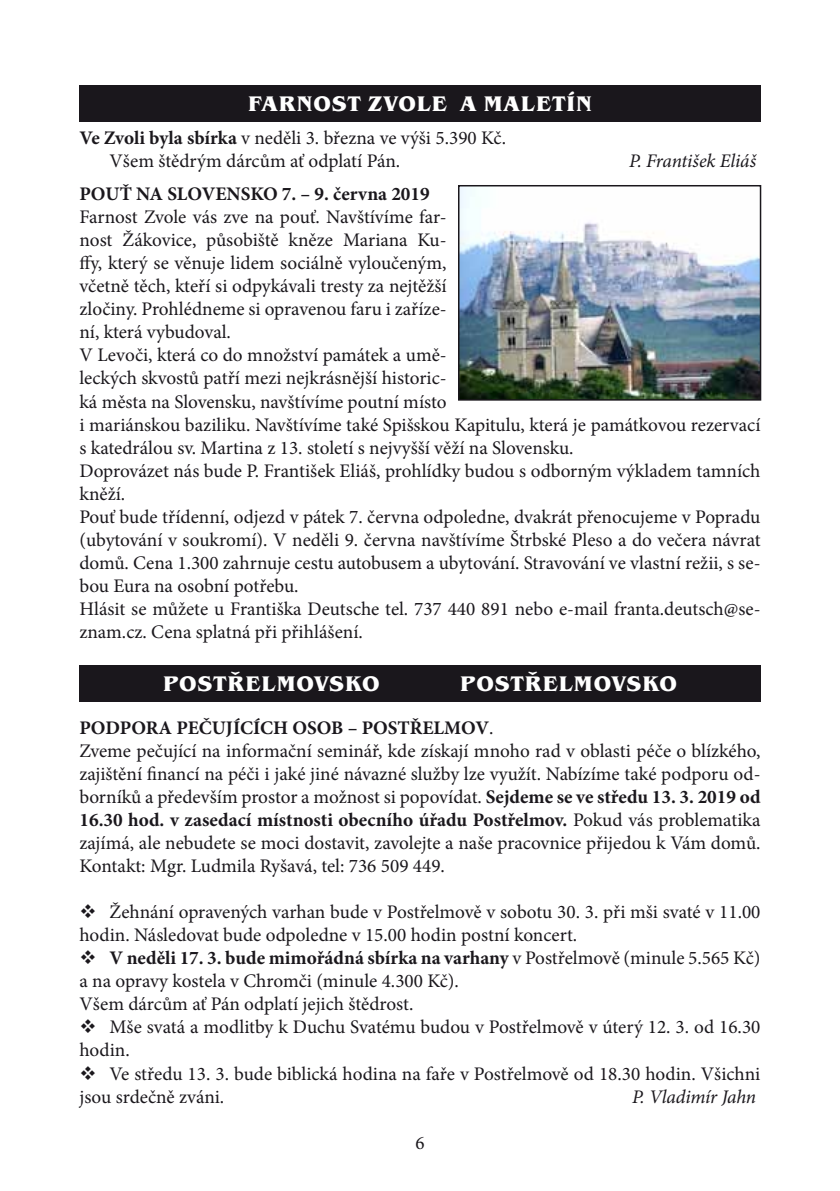
<style>
.page{position:relative;width:840px;height:1191px;background:#fff}
.page>*{position:absolute;margin:0;border:0;box-sizing:border-box;transform-origin:0 0}
.t1{font:700 21.8px "Benguiat Itc TOT";letter-spacing:.045em;color:#fff}
.t2{font:19.2px/23px "Minion Pro";color:#1a171c}
.t3{font:italic 19.2px "Minion Pro";letter-spacing:-.015em;color:#1a171c}
.t4{font:700 19.2px "Minion Pro";color:#1a171c}
.t5{font:19px "Minion Pro";color:#1a171c}
.s1{font-weight:700}
</style>
<div class="page">
<div style="left:79px;top:85px;width:681px;height:36px;background:#1a171c"></div>
<div style="left:79px;top:665px;width:681px;height:36px;background:#1a171c"></div>
<img style="left:461px;top:188px;width:296px;height:210px">
<div style="left:458px;top:185px;width:302px;height:216px;border:2px solid #1a171c"></div>
<p class="t1" style="left:248px;top:91px;width:345px">FARNOST ZVOLE A MALETÍN</p>
<p class="t2" style="left:109px;top:127px;width:398px;text-indent:-30px"><span class="s1">Ve Zvoli byla sbírka</span> v neděli 3. března ve výši 5.390 Kč.<br>Všem štědrým dárcům ať odplatí Pán.</p>
<p class="t3" style="left:629px;top:148px;width:128px">P. František Eliáš</p>
<p class="t4" style="left:79px;top:180px;width:351px">POUŤ NA SLOVENSKO 7. – 9. června 2019</p>
<p class="t2" style="left:79px;top:206px;width:682px">Farnost Zvole vás zve na pouť. Navštívíme far-<br>nost Žákovice, působiště kněze Mariana Ku-<br>ffy, který se věnuje lidem sociálně vyloučeným,<br>včetně těch, kteří si odpykávali tresty za nejtěžší<br>zločiny. Prohlédneme si opravenou faru i zaříze-<br>ní, která vybudoval.<br>V Levoči, která co do množství památek a umě-<br>leckých skvostů patří mezi nejkrásnější historic-<br>ká města na Slovensku, navštívíme poutní místo<br>i mariánskou baziliku. Navštívíme také Spišskou Kapitulu, která je památkovou rezervací s katedrálou sv. Martina z 13. století s nejvyšší věží na Slovensku.<br>Doprovázet nás bude P. František Eliáš, prohlídky budou s odborným výkladem tamních kněží.<br>Pouť bude třídenní, odjezd v pátek 7. června odpoledne, dvakrát přenocujeme v Popradu (ubytování v soukromí). V neděli 9. června navštívíme Štrbské Pleso a do večera návrat domů. Cena 1.300 zahrnuje cestu autobusem a ubytování. Stravování ve vlastní režii, s se&shy;bou Eura na osobní potřebu.<br>Hlásit se můžete u Františka Deutsche tel. 737 440 891 nebo e-mail franta.deutsch@se&shy;znam.cz. Cena splatná při přihlášení.</p>
<p class="t1" style="left:163px;top:671px;width:218px">POSTŘELMOVSKO</p>
<p class="t1" style="left:460px;top:671px;width:218px">POSTŘELMOVSKO</p>
<p class="t2" style="left:79px;top:716px;width:682px"><span class="s1">PODPORA PEČUJÍCÍCH OSOB – POSTŘELMOV</span>.<br>Zveme pečující na informační seminář, kde získají mnoho rad v oblasti péče o blízkého, zajištění financí na péči i jaké jiné návazné služby lze využít. Nabízíme také podporu od&shy;borníků a především prostor a možnost si popovídat. <span class="s1">Sejdeme se ve středu 13. 3. 2019 od 16.30 hod. v zasedací místnosti obecního úřadu Postřelmov.</span> Pokud vás problematika zajímá, ale nebudete se moci dostavit, zavolejte a naše pracovnice přijedou k Vám domů.<br>Kontakt: Mgr. Ludmila Ryšavá, tel: 736 509 449.</p>
<p class="t2" style="left:79px;top:900px;width:682px">❖ Žehnání opravených varhan bude v Postřelmově v sobotu 30. 3. při mši svaté v 11.00 hodin. Následovat bude odpoledne v 15.00 hodin postní koncert.</p>
<p class="t2" style="left:79px;top:946px;width:682px">❖ <span class="s1">V neděli 17. 3. bude mimořádná sbírka na varhany</span> v Postřelmově (minule 5.565 Kč) a na opravy kostela v Chromči (minule 4.300 Kč).<br>Všem dárcům ať Pán odplatí jejich štědrost.</p>
<p class="t2" style="left:79px;top:1016px;width:682px">❖ Mše svatá a modlitby k Duchu Svatému budou v Postřelmově v úterý 12. 3. od 16.30 hodin.</p>
<p class="t2" style="left:79px;top:1062px;width:682px">❖ Ve středu 13. 3. bude biblická hodina na faře v Postřelmově od 18.30 hodin. Všichni jsou srdečně zváni.</p>
<p class="t3" style="left:631px;top:1083px;width:125px">P. Vladimír Jahn</p>
<p class="t5" style="left:415px;top:1130px;width:11px">6</p>
</div>
